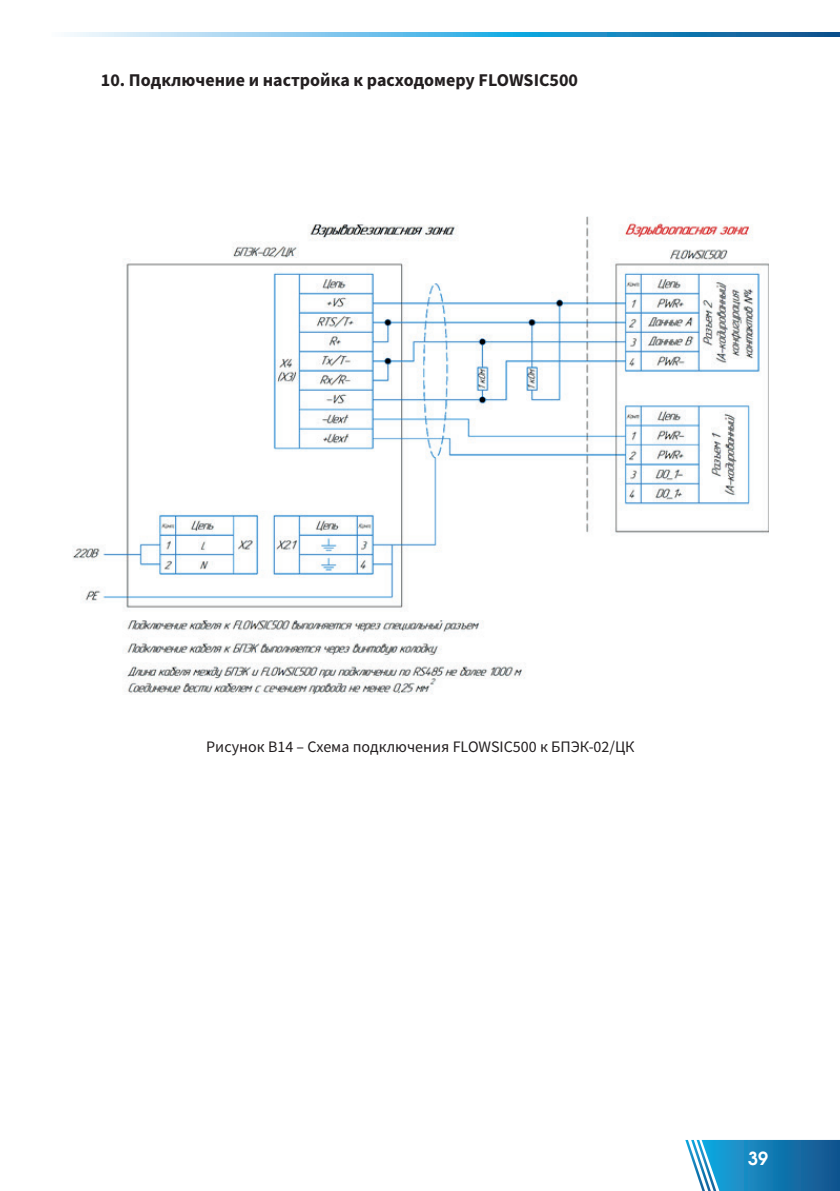
<style>
.page{position:relative;width:840px;height:1191px;background:#fff}
.page>*{position:absolute;margin:0;border:0;box-sizing:border-box;transform-origin:0 0}
.t1{font:18px "Source Sans Variable";letter-spacing:.04em;color:#231f20}
.t2{font:700 18px "Avant Garde Gothic C";color:#fff}
.t3{font:16px "Source Sans Variable";letter-spacing:.015em;color:#231f20}
</style>
<div class="page">
<svg style="left:685px;top:1140px;width:154px;height:51px"></svg>
<svg style="left:67px;top:33px;width:772px;height:4px"></svg>
<img style="left:72px;top:216px;width:696px;height:478px">
<p class="t1" style="left:101px;top:69px;width:477px">10. Подключение и настройка к расходомеру FLOWSIC500</p>
<p class="t3" style="left:206px;top:736px;width:429px">Рисунок В14 – Схема подключения FLOWSIC500 к БПЭК-02/ЦК</p>
<p class="t2" style="left:747px;top:1147px;width:22px">39</p>
</div>
